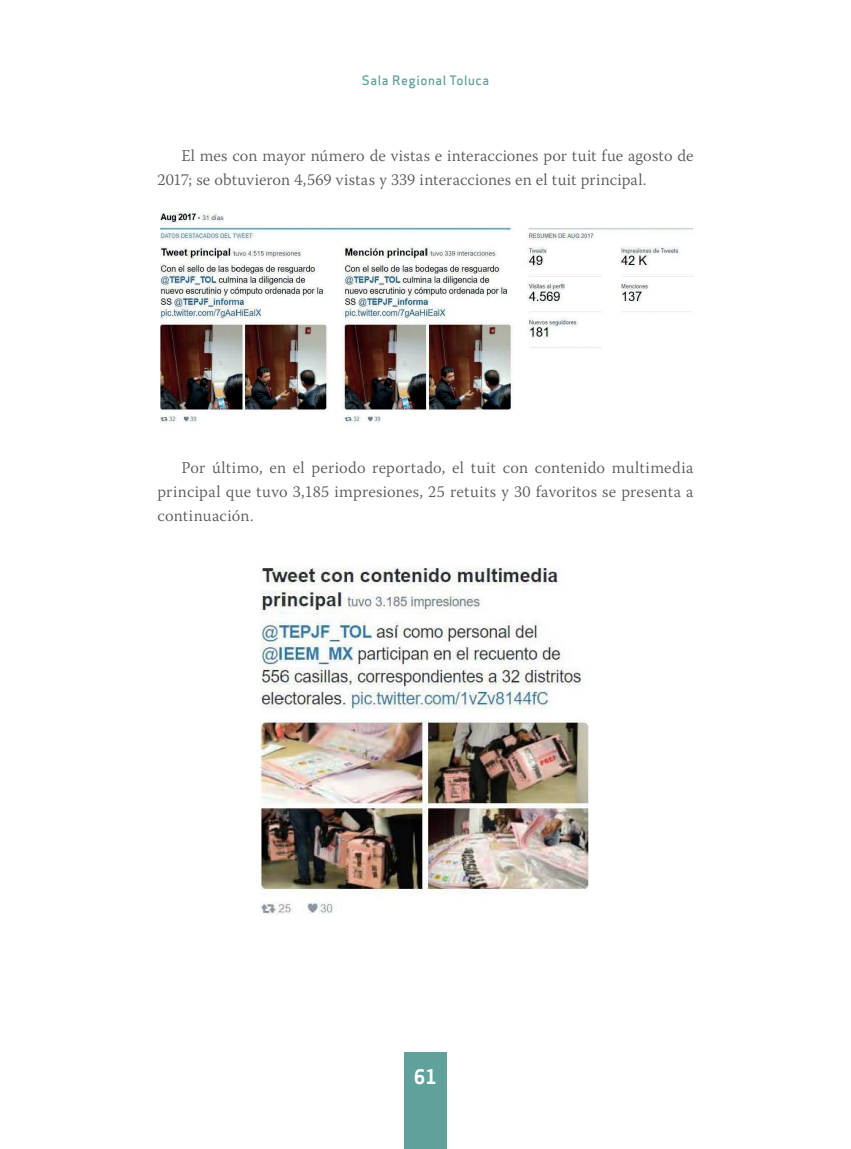
<style>
.page{position:relative;width:851px;height:1149px;background:#fff}
.page>*{position:absolute;margin:0;border:0;box-sizing:border-box;transform-origin:0 0}
.t1{font:700 19.5px "Apex Sans";color:#fff}
.Texto{font:300 16.5px/24px "Warnock Pro";letter-spacing:.01em;color:#57585a}
.t2{font:500 12.75px "Apex Sans";letter-spacing:.045em;color:#60a29b}
</style>
<div class="page">
<div style="left:404px;top:1051px;width:42px;height:97px;background:#60a29b"></div>
<img style="left:160px;top:213px;width:532px;height:210px">
<img style="left:260px;top:567px;width:329px;height:347px">
<p class="t2" style="left:362px;top:69px;width:129px">Sala Regional Toluca</p>
<p class="Texto" style="left:157px;top:143px;width:537px;text-indent:24px">El mes con mayor número de vistas e interacciones por tuit fue agosto de<br>2017; se obtuvieron 4,569 vistas y 339 interacciones en el tuit principal.</p>
<p class="Texto" style="left:157px;top:455px;width:537px;text-align:justify;text-indent:24px">Por último, en el periodo reportado, el tuit con contenido multimedia principal que tuvo 3,185 impresiones, 25 retuits y 30 favoritos se presenta a continuación.</p>
<p class="t1" style="left:413px;top:1063px;width:25px">61</p>
</div>
